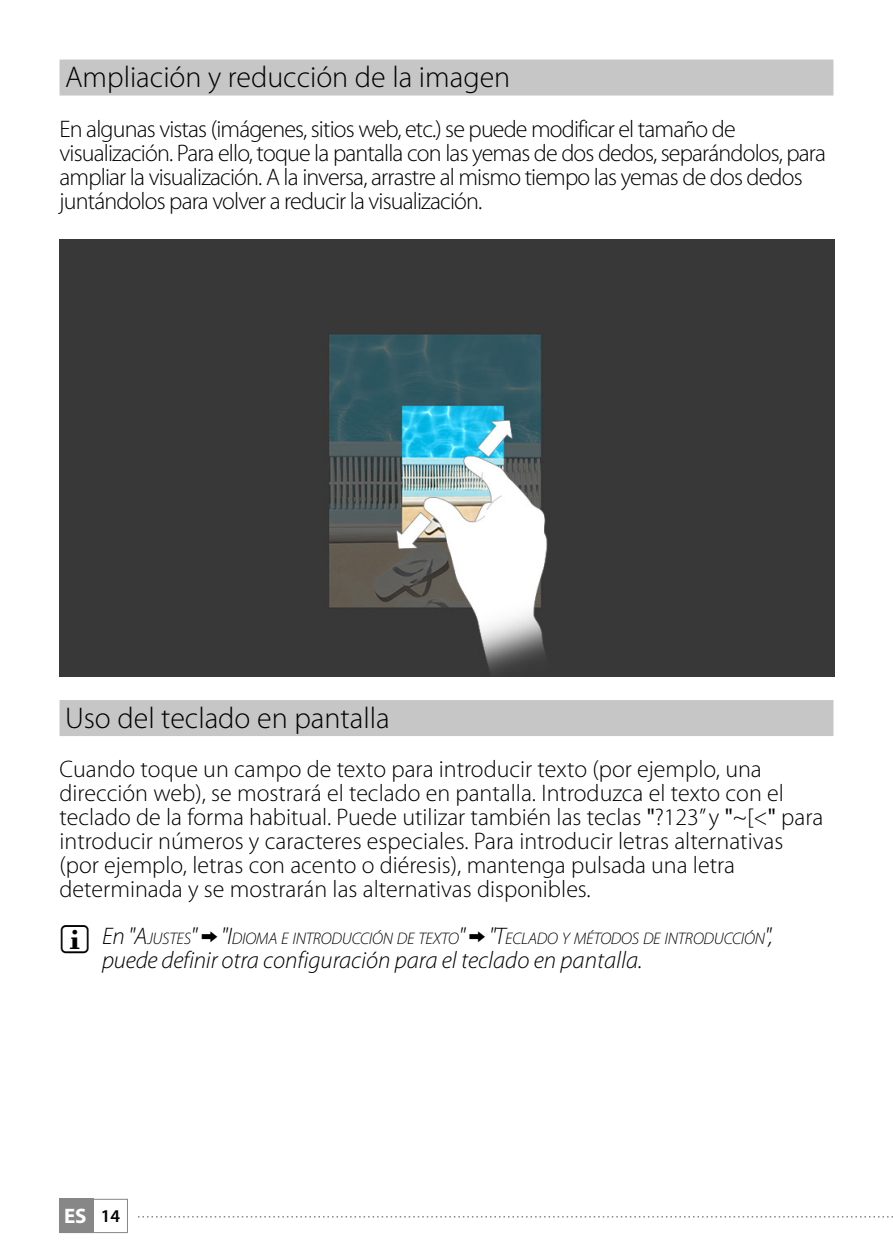
<style>
.page{position:relative;width:893px;height:1259px;background:#fff}
.page>*{position:absolute;margin:0;border:0;box-sizing:border-box;transform-origin:0 0}
.t1{font:300 30px "Myriad Pro";color:#000}
.t2{font:300 24px/24px "Myriad Pro";color:#000}
.t3{font:300 24px/24px "Myriad Pro";letter-spacing:-.035em;color:#000}
.t4{font:italic 300 24px "Myriad Pro";color:#000}
.t5{font:700 21px "Myriad Pro";color:#fff}
.t6{font:italic 300 16.8px "Myriad Pro";letter-spacing:-.015em;color:#000}
.s1{font-weight:400}
.s2{font-size:24px}
.s3{font-weight:600;font-size:18px;color:#000}
</style>
<div class="page">
<div style="left:60px;top:1199px;width:34px;height:34px;background:#878787"></div>
<div style="left:60px;top:1199px;width:68px;height:34px;border:1px solid #878787"></div>
<svg style="left:138px;top:1216px;width:755px;height:1px"></svg>
<div style="left:60px;top:60px;width:773px;height:36px;background:#c6c6c6"></div>
<div style="left:60px;top:700px;width:773px;height:36px;background:#c6c6c6"></div>
<img style="left:60px;top:240px;width:775px;height:436px">
<p class="t1" style="left:65px;top:61px;width:447px">Ampliación y reducción de la imagen</p>
<p class="t3" style="left:60px;top:117px;width:768px">En algunas vistas (imágenes, sitios web, etc.) se puede modificar el tamaño de visualización. Para ello, toque la pantalla con las yemas de dos dedos, separándolos, para ampliar la visualización. A la inversa, arrastre al mismo tiempo las yemas de dos dedos juntándolos para volver a reducir la visualización.</p>
<p class="t1" style="left:65px;top:701px;width:326px">Uso del teclado en pantalla</p>
<p class="t2" style="left:60px;top:757px;width:765px">Cuando toque un campo de texto para introducir texto (por ejemplo, una dirección web), se mostrará el teclado en pantalla. Introduzca el texto con el teclado de la forma habitual. Puede utilizar también las teclas <span class="s1">"</span>?123” y <span class="s1">"</span>~[&lt;<span class="s1">"</span> para introducir números y caracteres especiales. Para introducir letras alternativas (por ejemplo, letras con acento o diéresis), mantenga pulsada una letra determinada y se mostrarán las alternativas disponibles.</p>
<p class="t6" style="left:102px;top:929px;width:672px"><span class="s2">En "</span><span class="s2">A</span>JUSTES<span class="s2">" "</span><span class="s2">I</span>DIOMA E INTRODUCCIÓN DE TEXTO<span class="s2">" "</span><span class="s2">T</span>ECLADO Y MÉTODOS DE INTRODUCCIÓN<span class="s2">",</span></p>
<p class="t4" style="left:102px;top:947px;width:542px">puede definir otra configuración para el teclado en pantalla.</p>
<p class="t5" style="left:64px;top:1202px;width:58px">ES <span class="s3">14</span></p>
</div>
